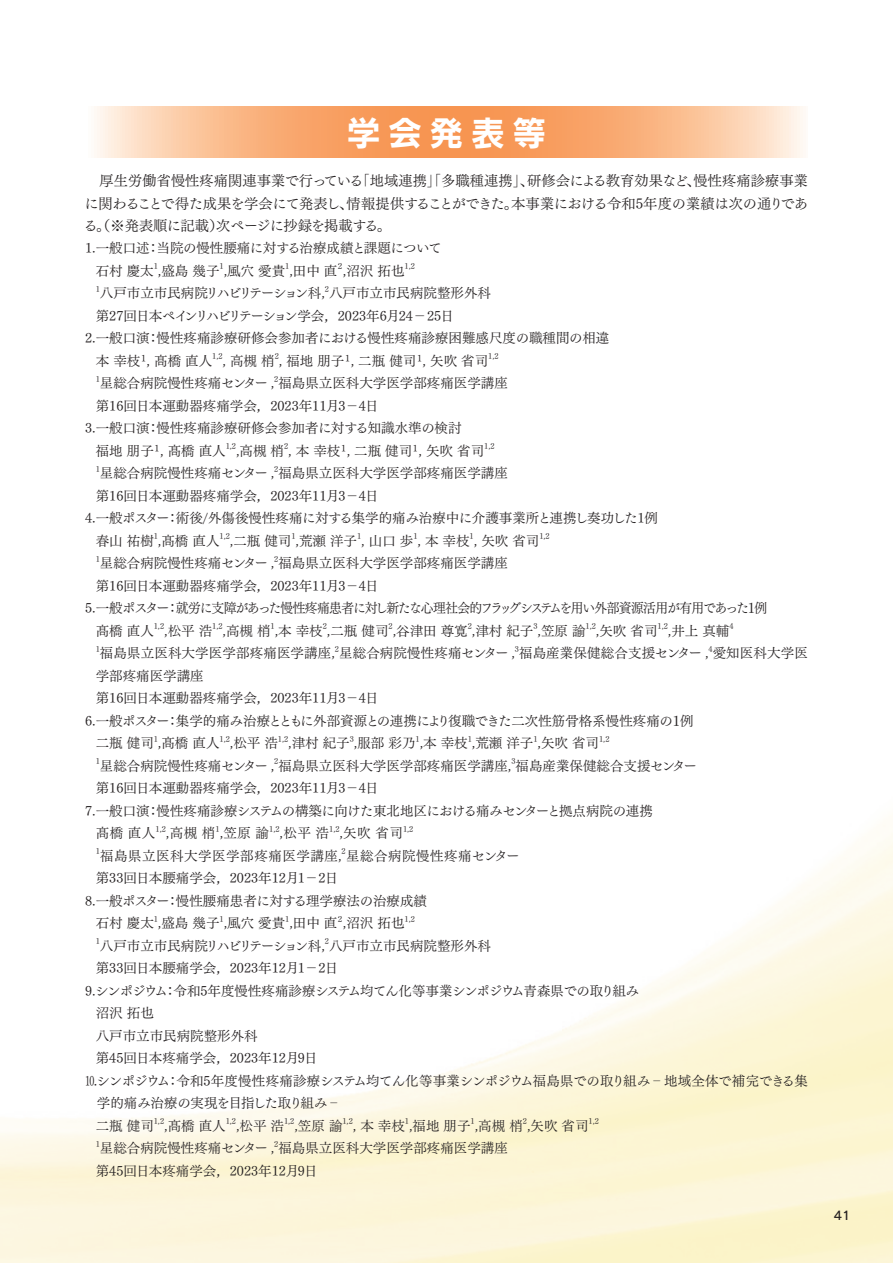
<style>
.page{position:relative;width:893px;height:1263px;background:#fff}
.page>*{position:absolute;margin:0;border:0;box-sizing:border-box;transform-origin:0 0}
.t1{font:34.5px "Rodin Pro B";letter-spacing:.2em;color:#fff}
.t2{font:14.25px/22.5px "Tsuku Min Pro R";letter-spacing:-.03em;color:#231f20;text-align:justify}
.t3{font:13.5px/22.5px "Tsuku Min Pro R";color:#231f20}
.t4{font:13.5px "Tsuku Min Pro R";letter-spacing:-.02em;color:#231f20}
.t5{font:13.5px "Tsuku Min Pro R";letter-spacing:-.09em;color:#231f20}
.t6{font:13.5px "Tsuku Min Pro R";letter-spacing:-.025em;color:#231f20;scale:.7 1}
.t7{font:13.5px "Tsuku Min Pro R";letter-spacing:-.04em;color:#231f20}
.t8{font:13.5px "Tsuku Min Pro R";letter-spacing:-.06em;color:#231f20}
.t9{font:13.5px "Tsuku Min Pro R";letter-spacing:.04em;color:#231f20}
.t10{font:12px "Rodin Pro DB";color:#231f20}
.t11{font:7.8px "Tsuku Min Pro R";color:#231f20}
</style>
<div class="page">
<svg style="left:94px;top:106px;width:709px;height:52px;background:#f9b584"></svg>
<h1 class="t1" style="left:346px;top:109px;width:202px">学会発表等</h1>
<p class="t2" style="left:84px;top:168px;width:726px">　厚生労働省慢性疼痛関連事業で行っている「地域連携」「多職種連携」、研修会による教育効果など、慢性疼痛診療事業に関わることで得た成果を学会にて発表し、情報提供することができた。本事業における令和5年度の業績は次の通りである。（※発表順に記載）次ページに抄録を掲載する。</p>
<p class="t3" style="left:96px;top:235px;width:348px;text-indent:-11px">1.一般口述：当院の慢性腰痛に対する治療成績と課題について石村慶太 ,盛島幾子 ,風穴愛貴 ,田中直 ,沼沢拓也</p>
<p class="t11" style="left:154px;top:259px;width:6px">1</p>
<p class="t11" style="left:220px;top:259px;width:6px">1</p>
<p class="t11" style="left:285px;top:259px;width:6px">1</p>
<p class="t11" style="left:336px;top:259px;width:9px">２</p>
<p class="t11" style="left:404px;top:259px;width:12px">1,2</p>
<p class="t11" style="left:325px;top:282px;width:6px">2</p>
<p class="t8" style="left:96px;top:304px;width:360px">第27回日本ペインリハビリテーション学会，2023年6月24－ 25日</p>
<p class="t3" style="left:85px;top:325px;width:526px">2.一般口演：慢性疼痛診療研修会参加者における慢性疼痛診療困難感尺度の職種間の相違</p>
<p class="t3" style="left:96px;top:348px;width:118px">本幸枝¹, 髙橋直人</p>
<p class="t11" style="left:212px;top:349px;width:12px">1,2</p>
<p class="t3" style="left:223px;top:348px;width:267px">, 高槻梢 , 福地朋子¹, 二瓶健司¹, 矢吹省司</p>
<p class="t11" style="left:96px;top:282px;width:6px">1</p>
<p class="t3" style="left:100px;top:280px;width:393px">八戸市立市民病院リハビリテーション科, 八戸市立市民病院整形外科</p>
<p class="t11" style="left:275px;top:349px;width:6px">2</p>
<p class="t11" style="left:488px;top:349px;width:12px">1,2</p>
<p class="t11" style="left:274px;top:372px;width:6px">2</p>
<p class="t3" style="left:96px;top:393px;width:284px">第16回日本運動器疼痛学会，2023年11月3－ 4日</p>
<p class="t3" style="left:85px;top:415px;width:378px">3.一般口演：慢性疼痛診療研修会参加者に対する知識水準の検討</p>
<p class="t3" style="left:96px;top:438px;width:131px">福地朋子¹, 髙橋直人</p>
<p class="t11" style="left:226px;top:439px;width:12px">1,2</p>
<p class="t3" style="left:236px;top:438px;width:250px">,高槻梢 , 本幸枝¹, 二瓶健司¹, 矢吹省司</p>
<p class="t11" style="left:96px;top:372px;width:6px">1</p>
<p class="t3" style="left:100px;top:370px;width:409px">星総合病院慢性疼痛センター , 福島県立医科大学医学部疼痛医学講座</p>
<p class="t11" style="left:284px;top:439px;width:6px">2</p>
<p class="t11" style="left:484px;top:439px;width:12px">1,2</p>
<p class="t11" style="left:274px;top:462px;width:6px">2</p>
<p class="t3" style="left:96px;top:483px;width:284px">第16回日本運動器疼痛学会，2023年11月3－ 4日</p>
<p class="t3" style="left:85px;top:505px;width:574px">4.一般ポスター：術後/外傷後慢性疼痛に対する集学的痛み治療中に介護事業所と連携し奏功した1例</p>
<p class="t3" style="left:96px;top:528px;width:125px">春山祐樹 ,髙橋直人</p>
<p class="t11" style="left:96px;top:462px;width:6px">1</p>
<p class="t3" style="left:100px;top:460px;width:409px">星総合病院慢性疼痛センター , 福島県立医科大学医学部疼痛医学講座</p>
<p class="t11" style="left:154px;top:529px;width:6px">1</p>
<p class="t11" style="left:220px;top:529px;width:12px">1,2</p>
<p class="t3" style="left:230px;top:528px;width:311px">,二瓶健司 ,荒瀬洋子 , 山口歩 , 本幸枝 , 矢吹省司</p>
<p class="t11" style="left:291px;top:529px;width:6px">1</p>
<p class="t11" style="left:357px;top:529px;width:6px">1</p>
<p class="t11" style="left:413px;top:529px;width:6px">1</p>
<p class="t11" style="left:470px;top:529px;width:6px">1</p>
<p class="t11" style="left:539px;top:529px;width:12px">1,2</p>
<p class="t11" style="left:274px;top:552px;width:6px">2</p>
<p class="t3" style="left:96px;top:573px;width:284px">第16回日本運動器疼痛学会，2023年11月3－ 4日</p>
<p class="t5" style="left:85px;top:596px;width:684px">5.一般ポスター：就労に支障があった慢性疼痛患者に対し新たな心理社会的フラッグシステムを用い外部資源活用が有用であった１例</p>
<p class="t3" style="left:96px;top:618px;width:60px">髙橋直人</p>
<p class="t11" style="left:154px;top:619px;width:12px">1,2</p>
<p class="t3" style="left:164px;top:618px;width:50px">,松平浩</p>
<p class="t11" style="left:212px;top:619px;width:12px">1,2</p>
<p class="t3" style="left:223px;top:618px;width:365px">,高槻梢 ,本幸枝 ,二瓶健司 ,谷津田尊寛 ,津村紀子 ,笠原諭</p>
<p class="t11" style="left:96px;top:552px;width:6px">1</p>
<p class="t3" style="left:100px;top:550px;width:409px">星総合病院慢性疼痛センター , 福島県立医科大学医学部疼痛医学講座</p>
<p class="t11" style="left:271px;top:619px;width:6px">1</p>
<p class="t11" style="left:323px;top:619px;width:6px">2</p>
<p class="t11" style="left:388px;top:619px;width:6px">2</p>
<p class="t11" style="left:468px;top:619px;width:6px">2</p>
<p class="t11" style="left:533px;top:619px;width:6px">3</p>
<p class="t11" style="left:586px;top:619px;width:12px">1,2</p>
<p class="t3" style="left:596px;top:618px;width:63px">,矢吹省司</p>
<p class="t11" style="left:657px;top:619px;width:12px">1,2</p>
<p class="t3" style="left:668px;top:618px;width:63px">,井上真輔</p>
<p class="t11" style="left:729px;top:619px;width:6px">4</p>
<p class="t11" style="left:335px;top:642px;width:6px">2</p>
<p class="t11" style="left:515px;top:642px;width:6px">3</p>
<p class="t11" style="left:708px;top:642px;width:6px">4</p>
<p class="t11" style="left:96px;top:642px;width:6px">1</p>
<p class="t3" style="left:100px;top:640px;width:709px">福島県立医科大学医学部疼痛医学講座, 星総合病院慢性疼痛センター , 福島産業保健総合支援センター , 愛知医科大学医</p>
<p class="t3" style="left:96px;top:663px;width:109px">学部疼痛医学講座</p>
<p class="t3" style="left:96px;top:685px;width:284px">第16回日本運動器疼痛学会，2023年11月3－ 4日</p>
<p class="t4" style="left:85px;top:709px;width:610px">6.一般ポスター：集学的痛み治療とともに外部資源との連携により復職できた二次性筋骨格系慢性疼痛の１例</p>
<p class="t3" style="left:96px;top:730px;width:125px">二瓶健司 ,髙橋直人</p>
<p class="t11" style="left:154px;top:732px;width:6px">1</p>
<p class="t11" style="left:220px;top:732px;width:12px">1,2</p>
<p class="t3" style="left:230px;top:730px;width:50px">,松平浩</p>
<p class="t11" style="left:278px;top:732px;width:12px">1,2</p>
<p class="t3" style="left:288px;top:730px;width:312px">,津村紀子 ,服部彩乃 ,本幸枝 ,荒瀬洋子 ,矢吹省司</p>
<p class="t11" style="left:350px;top:732px;width:6px">3</p>
<p class="t11" style="left:415px;top:732px;width:6px">1</p>
<p class="t11" style="left:468px;top:732px;width:6px">1</p>
<p class="t11" style="left:533px;top:732px;width:6px">1</p>
<p class="t11" style="left:599px;top:732px;width:12px">1,2</p>
<p class="t11" style="left:274px;top:754px;width:6px">2</p>
<p class="t11" style="left:511px;top:754px;width:6px">3</p>
<p class="t3" style="left:96px;top:775px;width:284px">第16回日本運動器疼痛学会，2023年11月3－ 4日</p>
<p class="t4" style="left:85px;top:799px;width:569px">7.一般口演：慢性疼痛診療システムの構築に向けた東北地区における痛みセンターと拠点病院の連携</p>
<p class="t3" style="left:96px;top:820px;width:61px">髙橋直人</p>
<p class="t11" style="left:156px;top:822px;width:12px">1,2</p>
<p class="t3" style="left:166px;top:820px;width:105px">,高槻梢 ,笠原諭</p>
<p class="t11" style="left:96px;top:754px;width:6px">1</p>
<p class="t3" style="left:100px;top:753px;width:599px">星総合病院慢性疼痛センター , 福島県立医科大学医学部疼痛医学講座, 福島産業保健総合支援センター</p>
<p class="t11" style="left:216px;top:822px;width:6px">1</p>
<p class="t11" style="left:269px;top:822px;width:12px">1,2</p>
<p class="t3" style="left:280px;top:820px;width:51px">,松平浩</p>
<p class="t11" style="left:329px;top:822px;width:12px">1,2</p>
<p class="t3" style="left:339px;top:820px;width:65px">,矢吹省司</p>
<p class="t11" style="left:403px;top:822px;width:12px">1,2</p>
<p class="t11" style="left:342px;top:844px;width:6px">2</p>
<p class="t11" style="left:96px;top:844px;width:6px">1</p>
<p class="t9" style="left:100px;top:844px;width:421px">福島県立医科大学医学部疼痛医学講座, 星総合病院慢性疼痛センター</p>
<p class="t3" style="left:96px;top:865px;width:244px">第33回日本腰痛学会，2023年12月1－ 2日</p>
<p class="t3" style="left:85px;top:888px;width:343px">8.一般ポスター：慢性腰痛患者に対する理学療法の治療成績</p>
<p class="t3" style="left:96px;top:910px;width:310px">石村慶太 ,盛島幾子 ,風穴愛貴 ,田中直 ,沼沢拓也</p>
<p class="t11" style="left:154px;top:912px;width:6px">1</p>
<p class="t11" style="left:220px;top:912px;width:6px">1</p>
<p class="t11" style="left:285px;top:912px;width:6px">1</p>
<p class="t11" style="left:336px;top:912px;width:9px">２</p>
<p class="t11" style="left:404px;top:912px;width:12px">1,2</p>
<p class="t11" style="left:325px;top:934px;width:6px">2</p>
<p class="t3" style="left:96px;top:955px;width:244px">第33回日本腰痛学会，2023年12月1－ 2日</p>
<p class="t7" style="left:85px;top:979px;width:556px">9.シンポジウム：令和5年度慢性疼痛診療システム均てん化等事業シンポジウム青森県での取り組み</p>
<p class="t3" style="left:96px;top:1000px;width:60px">沼沢拓也</p>
<p class="t3" style="left:96px;top:1023px;width:163px">八戸市立市民病院整形外科</p>
<p class="t3" style="left:96px;top:1045px;width:223px">第45回日本疼痛学会，2023年12月9日</p>
<p class="t6" style="left:85px;top:1069px;width:1034px">10.シンポジウム：令和5年度慢性疼痛診療システム均てん化等事業シンポジウム福島県での取り組み‐地域全体で補完できる集</p>
<p class="t4" style="left:97px;top:1091px;width:245px">学的痛み治療の実現を目指した取り組み‐</p>
<p class="t3" style="left:96px;top:1113px;width:60px">二瓶健司</p>
<p class="t11" style="left:154px;top:1114px;width:12px">1,2</p>
<p class="t3" style="left:164px;top:1113px;width:63px">,髙橋直人</p>
<p class="t11" style="left:226px;top:1114px;width:12px">1,2</p>
<p class="t3" style="left:236px;top:1113px;width:50px">,松平浩</p>
<p class="t11" style="left:284px;top:1114px;width:12px">1,2</p>
<p class="t3" style="left:294px;top:1113px;width:50px">,笠原諭</p>
<p class="t11" style="left:342px;top:1114px;width:12px">1,2</p>
<p class="t3" style="left:353px;top:1113px;width:237px">, 本幸枝 ,福地朋子 ,高槻梢 ,矢吹省司</p>
<p class="t11" style="left:96px;top:934px;width:6px">1</p>
<p class="t3" style="left:100px;top:933px;width:393px">八戸市立市民病院リハビリテーション科, 八戸市立市民病院整形外科</p>
<p class="t11" style="left:405px;top:1114px;width:6px">1</p>
<p class="t11" style="left:471px;top:1114px;width:6px">1</p>
<p class="t11" style="left:523px;top:1114px;width:6px">2</p>
<p class="t11" style="left:589px;top:1114px;width:12px">1,2</p>
<p class="t11" style="left:274px;top:1137px;width:6px">2</p>
<p class="t3" style="left:96px;top:1158px;width:223px">第45回日本疼痛学会，2023年12月9日</p>
<p class="t11" style="left:96px;top:1137px;width:6px">1</p>
<p class="t3" style="left:100px;top:1135px;width:409px">星総合病院慢性疼痛センター , 福島県立医科大学医学部疼痛医学講座</p>
<p class="t10" style="left:834px;top:1208px;width:18px">41</p>
</div>
